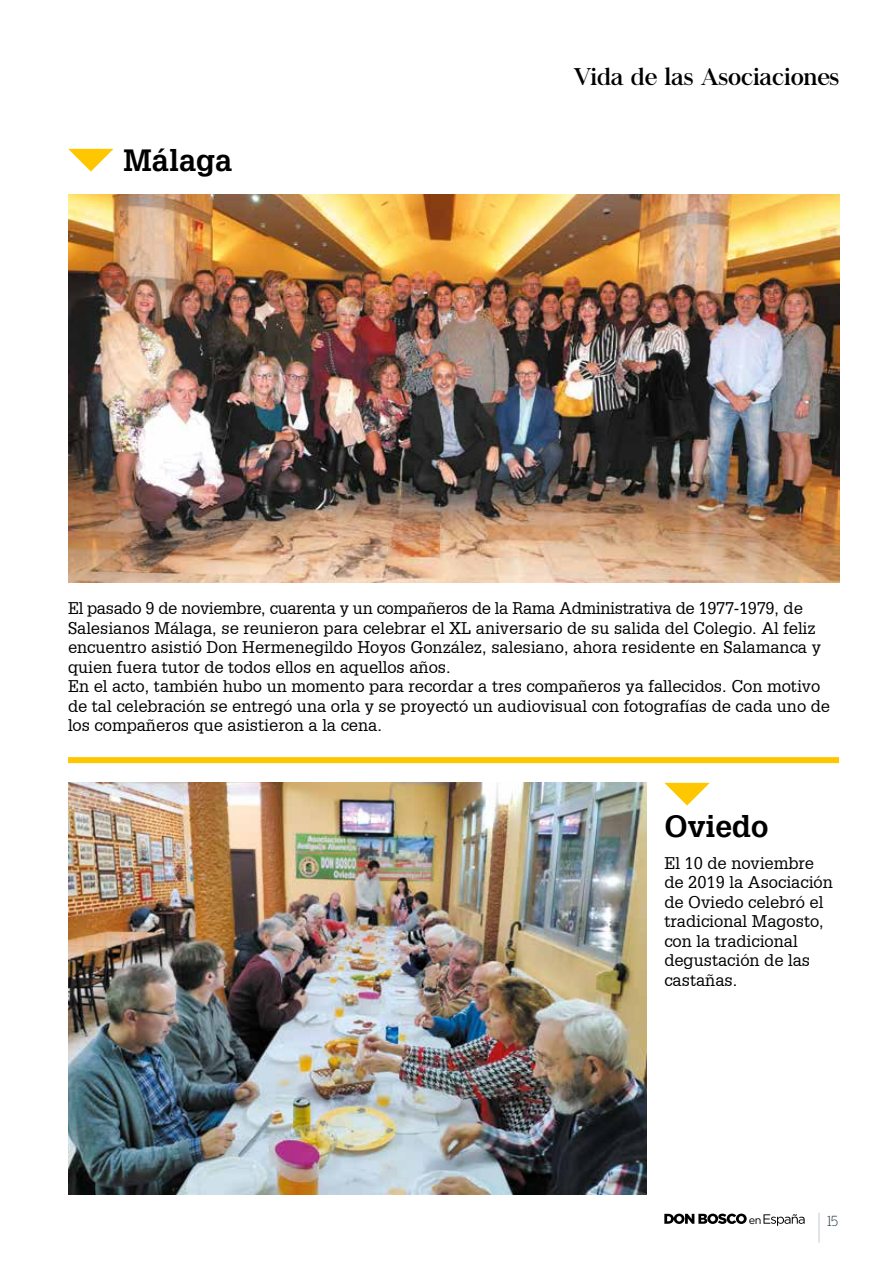
<style>
.page{position:relative;width:893px;height:1263px;background:#fff}
.page>*{position:absolute;margin:0;border:0;box-sizing:border-box;transform-origin:0 0}
.t1{font:700 30px "Glypha LT";color:#000}
.t2{font:24px "Chapaza";color:#000}
.t3{font:16.5px/19.5px "Glypha LT";color:#000}
.t4{font:15px "Nilland";color:#34454d}
.t5{font:10.8px "Gotham";color:#000}
</style>
<div class="page">
<svg style="left:819px;top:1213px;width:1px;height:29px"></svg>
<svg style="left:664px;top:1213px;width:83px;height:11px"></svg>
<svg style="left:763px;top:1214px;width:42px;height:12px"></svg>
<img style="left:68px;top:195px;width:771px;height:387px">
<svg style="left:68px;top:149px;width:46px;height:23px"></svg>
<svg style="left:664px;top:783px;width:46px;height:22px"></svg>
<img style="left:68px;top:783px;width:578px;height:412px">
<div style="left:68px;top:757px;width:771px;height:6px;background:#fec700"></div>
<h1 class="t1" style="left:124px;top:141px;width:110px">Málaga</h1>
<h2 class="t2" style="left:573px;top:63px;width:267px">Vida de las Asociaciones</h2>
<p class="t3" style="left:68px;top:598px;width:763px">El pasado 9 de noviembre, cuarenta y un compañeros de la Rama Administrativa de 1977-1979, de Salesianos Málaga, se reunieron para celebrar el XL aniversario de su salida del Colegio. Al feliz encuentro asistió Don Hermenegildo Hoyos González, salesiano, ahora residente en Salamanca y quien fuera tutor de todos ellos en aquellos años.<br>En el acto, también hubo un momento para recordar a tres compañeros ya fallecidos. Con motivo de tal celebración se entregó una orla y se proyectó un audiovisual con fotografías de cada uno de los compañeros que asistieron a la cena.</p>
<h1 class="t1" style="left:664px;top:808px;width:105px">Oviedo</h1>
<p class="t3" style="left:664px;top:853px;width:170px">El 10 de noviembre de 2019 la Asociación de Oviedo celebró el tradicional Magosto, con la tradicional degustación de las castañas.</p>
<p class="t5" style="left:749px;top:1213px;width:14px">en</p>
<p class="t4" style="left:825px;top:1212px;width:15px">15</p>
</div>
